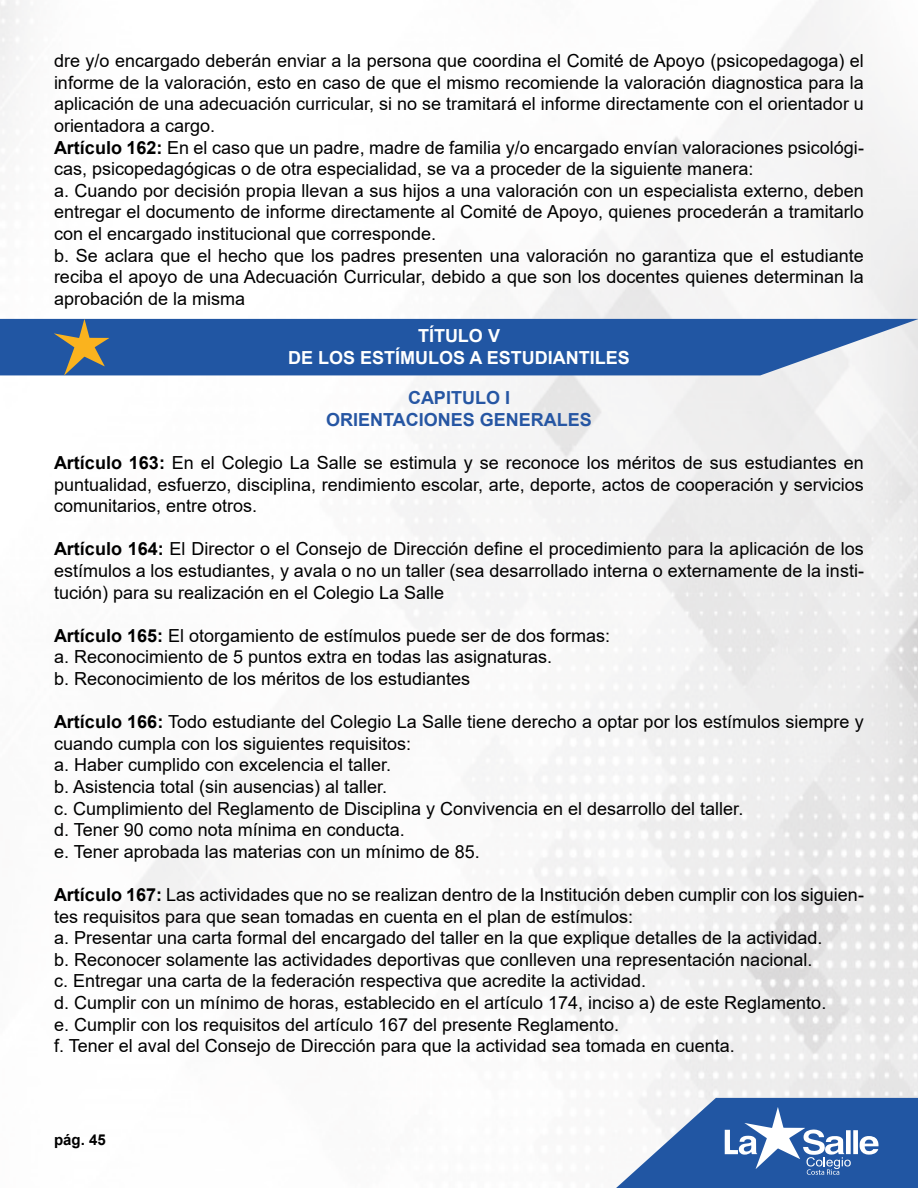
<style>
.page{position:relative;width:918px;height:1188px;background:#fff}
.page>*{position:absolute;margin:0;border:0;box-sizing:border-box;transform-origin:0 0}
.t1{font:18px/21.6px "Arial";color:#000}
.t2{font:700 18px/21.6px "Arial";color:#fff;text-align:center}
.t3{font:700 18px/21.6px "Arial";color:#2656a3;text-align:center}
.t4{font:700 15px "Arial";color:#000}
.s1{font-weight:700}
</style>
<div class="page">
<svg style="left:0;top:319px;width:918px;height:56px;background:#3363a9"></svg>
<svg style="left:54px;top:319px;width:55px;height:56px;background:#60717c"></svg>
<svg style="left:616px;top:1098px;width:302px;height:90px"></svg>
<p class="t1" style="left:54px;top:50px;width:811px">dre y/o encargado deberán enviar a la persona que coordina el Comité de Apoyo (psicopedagoga) el informe de la valoración, esto en caso de que el mismo recomiende la valoración diagnostica para la aplicación de una adecuación curricular, si no se tramitará el informe directamente con el orientador u orientadora a cargo.<br><span class="s1">Artículo 162:</span> En el caso que un padre, madre de familia y/o encargado envían valoraciones psicológi&shy;cas, psicopedagógicas o de otra especialidad, se va a proceder de la siguiente manera:<br>a. Cuando por decisión propia llevan a sus hijos a una valoración con un especialista externo, deben entregar el documento de informe directamente al Comité de Apoyo, quienes procederán a tramitarlo con el encargado institucional que corresponde.<br>b. Se aclara que el hecho que los padres presenten una valoración no garantiza que el estudiante reciba el apoyo de una Adecuación Curricular, debido a que son los docentes quienes determinan la aprobación de la misma</p>
<p class="t2" style="left:288px;top:326px;width:343px">TÍTULO V<br>DE LOS ESTÍMULOS A ESTUDIANTILES</p>
<p class="t3" style="left:326px;top:387px;width:267px">CAPITULO I<br>ORIENTACIONES GENERALES</p>
<p class="t1" style="left:54px;top:452px;width:811px;text-align:justify"><span class="s1">Artículo 163:</span> En el Colegio La Salle se estimula y se reconoce los méritos de sus estudiantes en puntualidad, esfuerzo, disciplina, rendimiento escolar, arte, deporte, actos de cooperación y servicios comunitarios, entre otros.</p>
<p class="t1" style="left:54px;top:538px;width:811px;text-align:justify"><span class="s1">Artículo 164:</span> El Director o el Consejo de Dirección define el procedimiento para la aplicación de los estímulos a los estudiantes, y avala o no un taller (sea desarrollado interna o externamente de la insti&shy;tución) para su realización en el Colegio La Salle</p>
<p class="t1" style="left:54px;top:625px;width:558px"><span class="s1">Artículo 165:</span> El otorgamiento de estímulos puede ser de dos formas: a. Reconocimiento de 5 puntos extra en todas las asignaturas.<br>b. Reconocimiento de los méritos de los estudiantes</p>
<p class="t1" style="left:54px;top:711px;width:811px"><span class="s1">Artículo 166:</span> Todo estudiante del Colegio La Salle tiene derecho a optar por los estímulos siempre y cuando cumpla con los siguientes requisitos:<br>a. Haber cumplido con excelencia el taller.<br>b. Asistencia total (sin ausencias) al taller.<br>c. Cumplimiento del Reglamento de Disciplina y Convivencia en el desarrollo del taller.<br>d. Tener 90 como nota mínima en conducta.<br>e. Tener aprobada las materias con un mínimo de 85.</p>
<p class="t1" style="left:54px;top:884px;width:811px"><span class="s1">Artículo 167:</span> Las actividades que no se realizan dentro de la Institución deben cumplir con los siguien&shy;tes requisitos para que sean tomadas en cuenta en el plan de estímulos:<br>a. Presentar una carta formal del encargado del taller en la que explique detalles de la actividad.<br>b. Reconocer solamente las actividades deportivas que conlleven una representación nacional.<br>c. Entregar una carta de la federación respectiva que acredite la actividad.<br>d. Cumplir con un mínimo de horas, establecido en el artículo 174, inciso a) de este Reglamento.<br>e. Cumplir con los requisitos del artículo 167 del presente Reglamento.<br>f. Tener el aval del Consejo de Dirección para que la actividad sea tomada en cuenta.</p>
<p class="t4" style="left:54px;top:1129px;width:53px">pág. 45</p>
</div>
